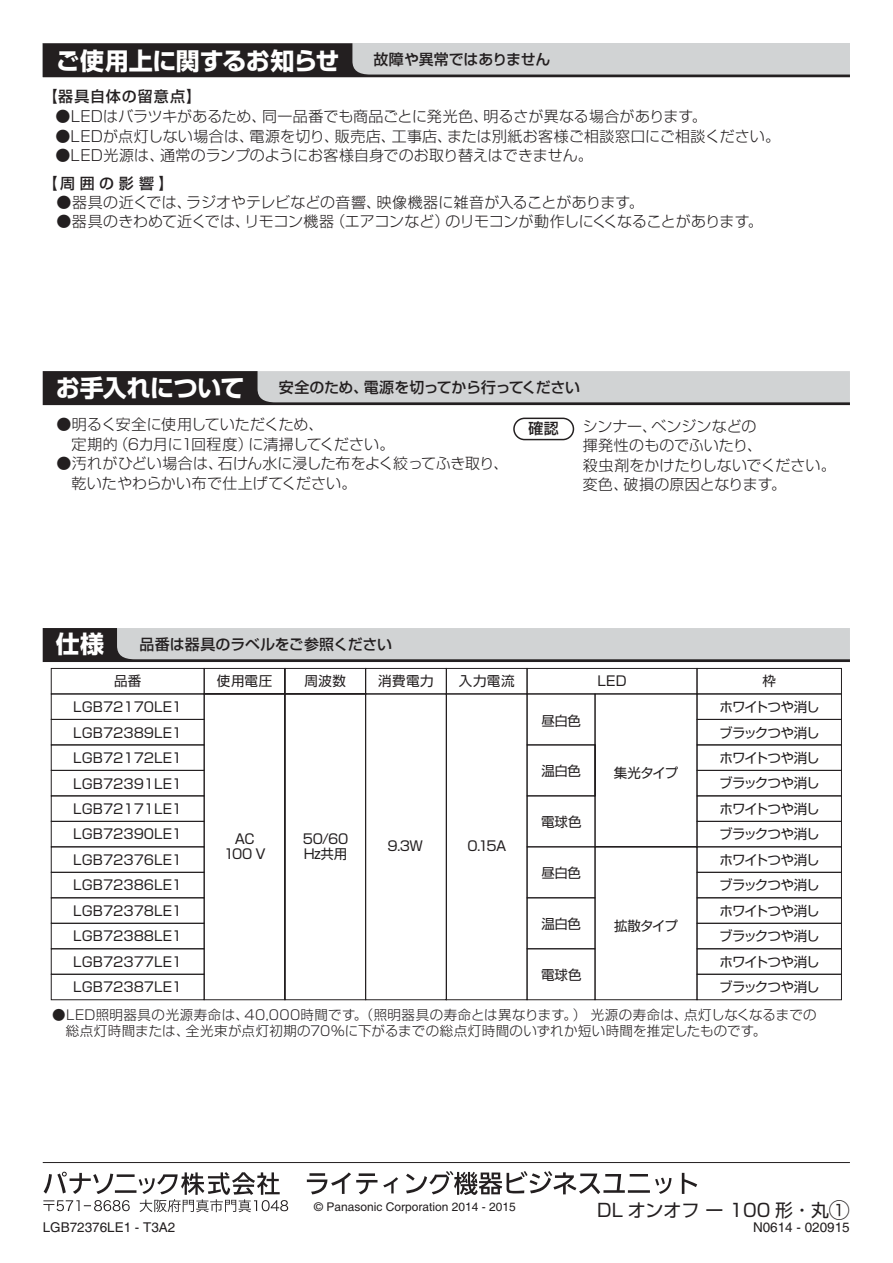
<style>
.page{position:relative;width:893px;height:1263px;background:#fff}
.page>*{position:absolute;margin:0;border:0;box-sizing:border-box;transform-origin:0 0}
.t1{font:24px "Shin Go Pro Bold 90 msp RKSJ H";letter-spacing:-.01em;color:#fff}
.t2{font:18px "Shin Go Pro Regular 90 msp RKSJ H";color:#231f20}
.t3{font:15px/19.5px "Shin Go Pro Light 90 msp RKSJ H";letter-spacing:.005em;color:#231f20}
.t4{font:15px "Shin Go Pro Medium 90 msp RKSJ H";letter-spacing:-.005em;color:#231f20}
.t5{font:15px "Shin Go Pro Light 90 msp RKSJ H";letter-spacing:-.025em;color:#231f20}
.t6{font:15px/19.5px "Shin Go Pro Light 90 msp RKSJ H";letter-spacing:-.015em;color:#231f20}
.t7{font:15px "Shin Go Pro Medium 90 msp RKSJ H";letter-spacing:.07em;color:#231f20}
.t8{font:13.5px/25.5px "Shin Go Pro Regular 90 msp RKSJ H";letter-spacing:-.01em;color:#231f20;text-align:justify}
.t9{font:13.5px/16.5px "Shin Go Pro Light 90 msp RKSJ H";letter-spacing:.025em;color:#231f20}
.t10{font:13.5px/25.5px "Shin Go Pro Regular 90 msp RKSJ H";letter-spacing:-.06em;color:#231f20}
.t11{font:13.5px "Helvetica";color:#231f20}
.t12{font:13.5px "Shin Go Pro Regular 90 msp RKSJ H";letter-spacing:-.065em;color:#231f20}
.t13{font:12px "Helvetica";color:#231f20}
.s1{font-size:21px}
</style>
<div class="page">
<svg style="left:43px;top:1200px;width:87px;height:11px"></svg>
<hr style="left:43px;top:1162px;width:807px;height:1px;background:#231f20">
<svg style="left:307px;top:1172px;width:70px;height:22px"></svg>
<svg style="left:383px;top:1177px;width:15px;height:16px"></svg>
<svg style="left:406px;top:1171px;width:219px;height:24px"></svg>
<hr style="left:630px;top:1174px;width:18px;height:3px;background:#231f20">
<hr style="left:628px;top:1190px;width:22px;height:3px;background:#231f20">
<svg style="left:655px;top:1178px;width:16px;height:16px"></svg>
<svg style="left:682px;top:1173px;width:15px;height:21px"></svg>
<svg style="left:44px;top:1172px;width:69px;height:22px"></svg>
<hr style="left:117px;top:1174px;width:18px;height:3px;background:#231f20">
<hr style="left:115px;top:1190px;width:21px;height:3px;background:#231f20">
<svg style="left:139px;top:1172px;width:149px;height:40px"></svg>
<svg style="left:43px;top:628px;width:807px;height:34px;background:#b4b5b6"></svg>
<svg style="left:43px;top:43px;width:807px;height:34px;background:#868687"></svg>
<div style="left:513px;top:418px;width:61px;height:22px;border:1px solid #231f20;border-radius:11px"></div>
<svg style="left:43px;top:371px;width:807px;height:34px;background:#989899"></svg>
<svg style="left:50px;top:897px;width:792px;height:104px"></svg>
<svg style="left:50px;top:668px;width:792px;height:205px"></svg>
<h1 class="t1" style="left:56px;top:51px;width:285px">ご使用上に関するお知らせ</h1>
<p class="t4" style="left:373px;top:54px;width:179px">故障や異常ではありません</p>
<p class="t3" style="left:55px;top:109px;width:653px">●LEDはバラツキがあるため、同一品番でも商品ごとに発光色、明るさが異なる場合があります。</p>
<p class="t3" style="left:55px;top:128px;width:726px">●LEDが点灯しない場合は、電源を切り、販売店、工事店、または別紙お客様ご相談窓口にご相談ください。</p>
<p class="t3" style="left:55px;top:148px;width:539px">●LED光源は、通常のランプのようにお客様自身でのお取り替えはできません。</p>
<p class="t7" style="left:43px;top:90px;width:160px">【器具自体の留意点】</p>
<p class="t4" style="left:43px;top:178px;width:132px">【周囲の影響】</p>
<p class="t3" style="left:56px;top:195px;width:589px">●器具の近くでは、ラジオやテレビなどの音響、映像機器に雑音が入ることがあります。</p>
<p class="t5" style="left:56px;top:216px;width:708px">●器具のきわめて近くでは、リモコン機器（エアコンなど）のリモコンが動作しにくくなることがあります。</p>
<h1 class="t1" style="left:56px;top:379px;width:190px">お手入れについて</h1>
<p class="t4" style="left:279px;top:382px;width:303px">安全のため、電源を切ってから行ってください</p>
<p class="t6" style="left:57px;top:417px;width:339px">●明るく安全に使用していただくため、<br>　定期的（6カ月に1回程度）に清掃してください。</p>
<p class="t3" style="left:57px;top:456px;width:453px">●汚れがひどい場合は、石けん水に浸した布をよく絞ってふき取り、　乾いたやわらかい布で仕上げてください。</p>
<p class="t4" style="left:528px;top:423px;width:32px">確認</p>
<p class="t3" style="left:583px;top:418px;width:254px">シンナー、ベンジンなどの<br>揮発性のものでふいたり、<br>殺虫剤をかけたりしないでください。変色、破損の原因となります。</p>
<h1 class="t1" style="left:56px;top:635px;width:50px">仕様</h1>
<p class="t4" style="left:140px;top:638px;width:254px">品番は器具のラベルをご参照ください</p>
<p class="t8" style="left:217px;top:670px;width:57px">使用電圧</p>
<p class="t8" style="left:378px;top:670px;width:57px">消費電力</p>
<p class="t8" style="left:459px;top:670px;width:57px">入力電流</p>
<p class="t8" style="left:114px;top:670px;width:29px">品番</p>
<p class="t8" style="left:304px;top:670px;width:43px">周波数</p>
<p class="t8" style="left:73px;top:696px;width:110px">LGB72170LE1<br>LGB72389LE1<br>LGB72172LE1<br>LGB72391LE1<br>LGB72171LE1<br>LGB72390LE1</p>
<p class="t8" style="left:73px;top:849px;width:110px">LGB72376LE1<br>LGB72386LE1<br>LGB72378LE1<br>LGB72388LE1<br>LGB72377LE1<br>LGB72387LE1</p>
<p class="t8" style="left:224px;top:833px;width:43px;line-height:15px;text-align:center">AC<br>100 V</p>
<p class="t8" style="left:303px;top:833px;width:47px;line-height:15px">50/60<br>Hz共用</p>
<p class="t8" style="left:387px;top:835px;width:37px">9.3W</p>
<p class="t8" style="left:467px;top:835px;width:40px">0.15A</p>
<p class="t8" style="left:541px;top:710px;width:41px">昼白色</p>
<p class="t8" style="left:597px;top:670px;width:31px">LED</p>
<p class="t8" style="left:541px;top:760px;width:41px">温白色</p>
<p class="t8" style="left:614px;top:762px;width:66px">集光タイプ</p>
<p class="t8" style="left:541px;top:811px;width:42px">電球色</p>
<p class="t8" style="left:541px;top:862px;width:41px">昼白色</p>
<p class="t8" style="left:541px;top:913px;width:41px">温白色</p>
<p class="t8" style="left:541px;top:964px;width:42px">電球色</p>
<p class="t8" style="left:614px;top:915px;width:65px">拡散タイプ</p>
<p class="t8" style="left:762px;top:670px;width:15px">枠</p>
<p class="t8" style="left:719px;top:696px;width:102px">ホワイトつや消しブラックつや消しホワイトつや消しブラックつや消しホワイトつや消しブラックつや消し</p>
<p class="t12" style="left:719px;top:855px;width:102px">ホワイトつや消し</p>
<p class="t10" style="left:719px;top:874px;width:102px">ブラックつや消し</p>
<p class="t10" style="left:719px;top:900px;width:102px">ホワイトつや消しブラックつや消し</p>
<p class="t10" style="left:719px;top:951px;width:102px">ホワイトつや消しブラックつや消し</p>
<p class="t9" style="left:52px;top:1008px;width:766px">●LED照明器具の光源寿命は、40,000時間です。（照明器具の寿命とは異なります。） 光源の寿命は、点灯しなくなるまでの　総点灯時間または、全光束が点灯初期の70％に下がるまでの総点灯時間のいずれか短い時間を推定したものです。</p>
<p class="t11" style="left:43px;top:1222px;width:134px">LGB72376LE1 - T3A2</p>
<p class="t13" style="left:314px;top:1203px;width:203px">© Panasonic Corporation 2014 - 2015</p>
<p class="t2" style="left:597px;top:1204px;width:254px">DL オンオフ ー 100 形・丸<span class="s1">①</span></p>
<p class="t11" style="left:753px;top:1222px;width:98px">N0614 - 020915</p>
</div>
